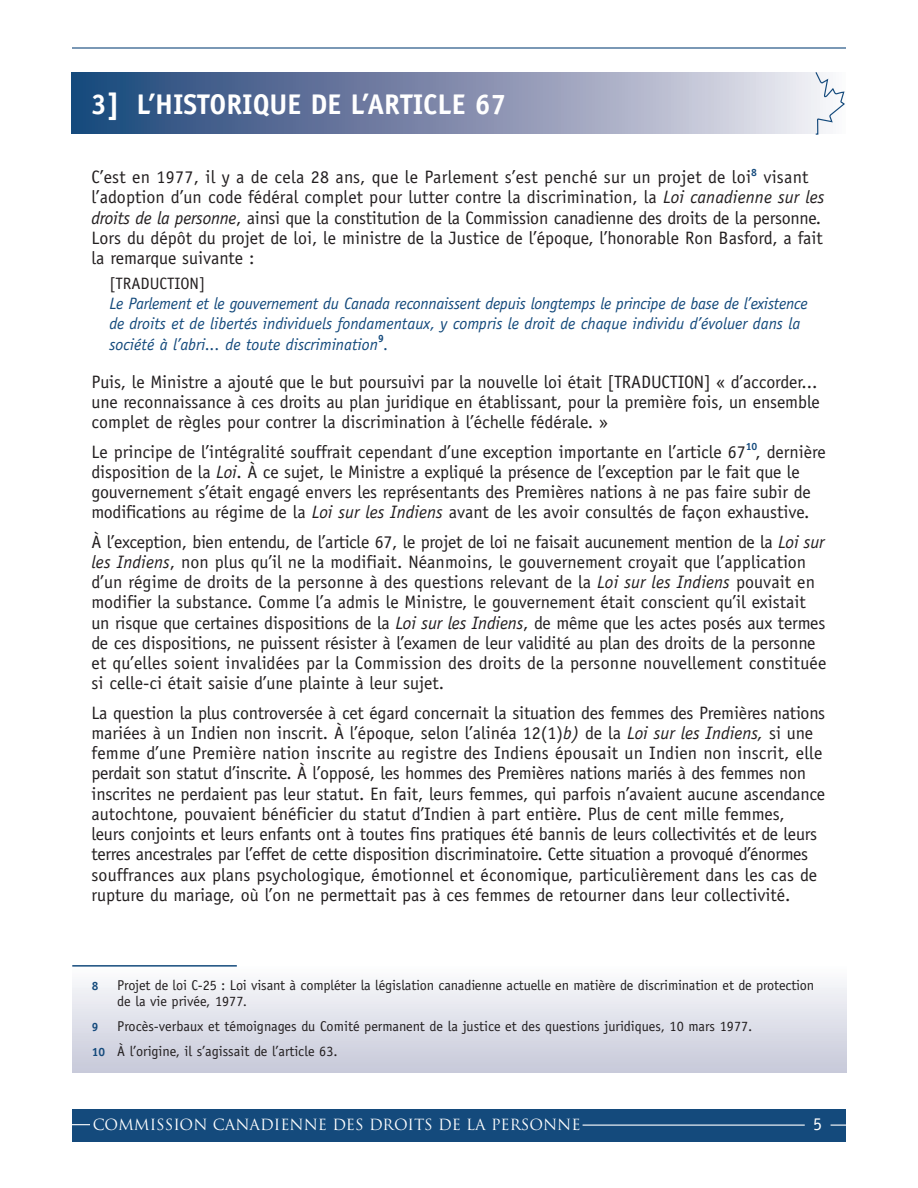
<style>
.page{position:relative;width:918px;height:1188px;background:#fff}
.page>*{position:absolute;margin:0;border:0;box-sizing:border-box;transform-origin:0 0}
.t1{font:700 28.5px "Officina Sans";color:#fff}
.t2{font:18px/20.2px "Officina Sans";letter-spacing:-.005em;color:#231f20}
.t3{font:18px "Officina Sans";color:#fff}
.t4{font:italic 16.5px/20.2px "Officina Sans";color:#144a7c}
.t5{font:16.5px "Officina Sans";color:#231f20}
.t6{font:15px "Trajan";color:#fff}
.t7{font:14.25px/15.8px "Officina Sans";letter-spacing:-.01em;color:#231f20}
.t8{font:700 12px "Officina Sans";color:#144a7c}
.t9{font:700 10.5px "Officina Sans";color:#144a7c}
.s1{font-size:30px}
.s2{font-style:italic}
.s3{font-weight:700;font-size:12px;color:#144a7c}
</style>
<div class="page">
<div style="left:72px;top:1109px;width:774px;height:33px;background:#144a7c"></div>
<hr style="left:72px;top:47px;width:774px;height:2px;background:#144a7c">
<svg style="left:72px;top:1124px;width:18px;height:1px"></svg>
<hr style="left:583px;top:1125px;width:222px;height:1px;background:#fff">
<svg style="left:831px;top:1125px;width:15px;height:1px"></svg>
<div style="left:72px;top:72px;width:774px;height:62px;background:linear-gradient(to right,#193e74,#f1e7ef)"></div>
<svg style="left:815px;top:72px;width:30px;height:63px"></svg>
<div style="left:72px;top:967px;width:774px;height:105px;background:linear-gradient(to bottom,#fcfcfd,#c6c8d9)"></div>
<hr style="left:72px;top:965px;width:165px;height:2px;background:#144a7c">
<h1 class="t1" style="left:91px;top:93px;width:417px">3<span class="s1">]</span> L’HISTORIQUE DE L’ARTICLE 67</h1>
<p class="t2" style="left:92px;top:168px;width:735px">C’est en 1977, il y a de cela 28 ans, que le Parlement s’est penché sur un projet de loi<sup>8</sup> visant l’adoption d’un code fédéral complet pour lutter contre la discrimination, la <span class="s2">Loi canadienne sur les droits de la personne</span>, ainsi que la constitution de la Commission canadienne des droits de la personne.<br>Lors du dépôt du projet de loi, le ministre de la Justice de l’époque, l’honorable Ron Basford, a fait la remarque suivante :</p>
<p class="t5" style="left:110px;top:277px;width:97px">[TRADUCTION]</p>
<p class="t4" style="left:110px;top:295px;width:700px">Le Parlement et le gouvernement du Canada reconnaissent depuis longtemps le principe de base de l’existence de droits et de libertés individuels fondamentaux, y compris le droit de chaque individu d’évoluer dans la société à l’abri... de toute discrimination .</p>
<p class="t9" style="left:378px;top:335px;width:7px">9</p>
<p class="t2" style="left:92px;top:373px;width:730px">Puis, le Ministre a ajouté que le but poursuivi par la nouvelle loi était [TRADUCTION] « d’accorder... une reconnaissance à ces droits au plan juridique en établissant, pour la première fois, un ensemble complet de règles pour contrer la discrimination à l’échelle fédérale. »</p>
<p class="t2" style="left:92px;top:443px;width:736px">Le principe de l’intégralité souffrait cependant d’une exception importante en l’article 67<sup>10</sup>, dernière disposition de la <span class="s2">Loi</span>. À ce sujet, le Ministre a expliqué la présence de l’exception par le fait que le gouvernement s’était engagé envers les représentants des Premières nations à ne pas faire subir de modifications au régime de la <span class="s2">Loi sur les Indiens</span> avant de les avoir consultés de façon exhaustive.</p>
<p class="t2" style="left:91px;top:533px;width:736px">À l’exception, bien entendu, de l’article 67, le projet de loi ne faisait aucunement mention de la <span class="s2">Loi sur les Indiens</span>, non plus qu’il ne la modifiait. Néanmoins, le gouvernement croyait que l’application d’un régime de droits de la personne à des questions relevant de la <span class="s2">Loi sur les Indiens</span> pouvait en modifier la substance. Comme l’a admis le Ministre, le gouvernement était conscient qu’il existait un risque que certaines dispositions de la <span class="s2">Loi sur les Indiens</span>, de même que les actes posés aux termes de ces dispositions, ne puissent résister à l’examen de leur validité au plan des droits de la personne et qu’elles soient invalidées par la Commission des droits de la personne nouvellement constituée si celle-ci était saisie d’une plainte à leur sujet.</p>
<p class="t2" style="left:91px;top:704px;width:735px">La question la plus controversée à cet égard concernait la situation des femmes des Premières nations mariées à un Indien non inscrit. À l’époque, selon l’alinéa 12(1)<span class="s2">b)</span> de la <span class="s2">Loi sur les Indiens,</span> si une femme d’une Première nation inscrite au registre des Indiens épousait un Indien non inscrit, elle perdait son statut d’inscrite. À l’opposé, les hommes des Premières nations mariés à des femmes non inscrites ne perdaient pas leur statut. En fait, leurs femmes, qui parfois n’avaient aucune ascendance autochtone, pouvaient bénéficier du statut d’Indien à part entière. Plus de cent mille femmes,<br>leurs conjoints et leurs enfants ont à toutes fins pratiques été bannis de leurs collectivités et de leurs terres ancestrales par l’effet de cette disposition discriminatoire. Cette situation a provoqué d’énormes souffrances aux plans psychologique, émotionnel et économique, particulièrement dans les cas de rupture du mariage, où l’on ne permettait pas à ces femmes de retourner dans leur collectivité.</p>
<p class="t8" style="left:92px;top:982px;width:8px">8</p>
<p class="t7" style="left:117px;top:979px;width:698px">Projet de loi C-25 : Loi visant à compléter la législation canadienne actuelle en matière de discrimination et de protection de la vie privée, 1977<span class="s2">.</span></p>
<p class="t8" style="left:92px;top:1022px;width:8px">9</p>
<p class="t7" style="left:92px;top:1015px;width:662px;line-height:24.8px;text-indent:25px">Procès-verbaux et témoignages du Comité permanent de la justice et des questions juridiques, 10 mars 1977.<br><span class="s3">10</span> À l’origine, il s’agissait de l’article 63.</p>
<p class="t6" style="left:93px;top:1117px;width:489px">COMMISSION CANADIENNE DES DROITS DE LA PERSONNE</p>
<p class="t3" style="left:813px;top:1117px;width:10px">5</p>
</div>
